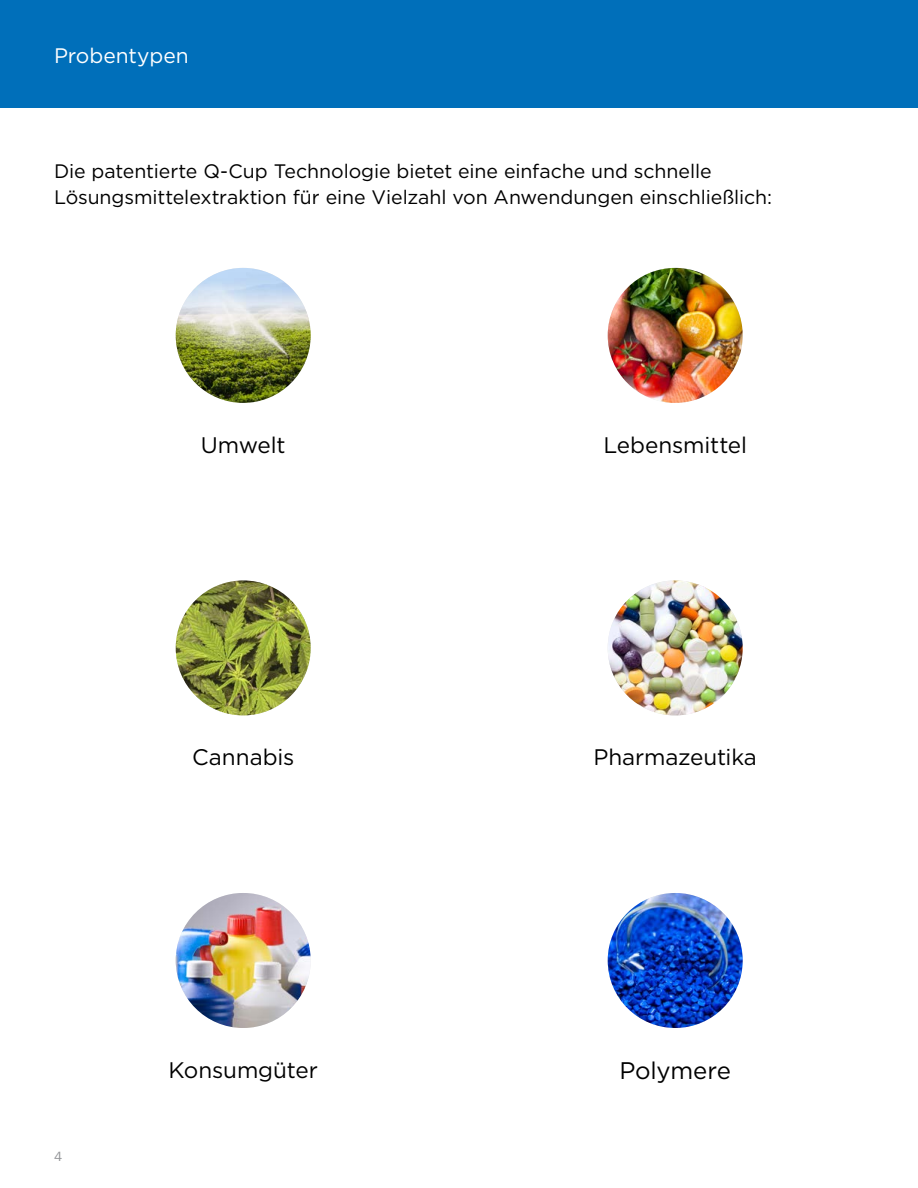
<style>
.page{position:relative;width:918px;height:1188px;background:#fff}
.page>*{position:absolute;margin:0;border:0;box-sizing:border-box;transform-origin:0 0}
.Section_Heading_3{font:24px "Gotham HTF";letter-spacing:-.01em;color:#000}
.Section_Heading_3-2{font:22.5px "Gotham HTF";letter-spacing:-.005em;color:#000}
.Page_Header__blue_ba{font:21px "Gotham HTF";color:#fff}
.Subject_Subhead{font:19.5px/25.5px "Gotham HTF";letter-spacing:-.005em;color:#000}
.t1{font:13.5px "ITC Franklin Gothic Std";color:#939598}
</style>
<div class="page">
<img style="left:176px;top:893px;width:135px;height:135px;border-radius:67px">
<img style="left:176px;top:268px;width:135px;height:135px;border-radius:68px">
<img style="left:608px;top:268px;width:135px;height:135px;border-radius:68px">
<img style="left:176px;top:580px;width:135px;height:135px;border-radius:68px">
<div style="left:0;top:0;width:918px;height:108px;background:#006fba"></div>
<img style="left:608px;top:893px;width:135px;height:135px;border-radius:67px">
<img style="left:608px;top:580px;width:135px;height:135px;border-radius:68px">
<p class="Page_Header__blue_ba" style="left:54px;top:44px;width:136px">Probentypen</p>
<p class="Subject_Subhead" style="left:54px;top:158px;width:719px">Die patentierte Q-Cup Technologie bietet eine einfache und schnelle<br>Lösungsmittelextraktion für eine Vielzahl von Anwendungen einschließlich:</p>
<p class="Section_Heading_3-2" style="left:201px;top:432px;width:86px">Umwelt</p>
<p class="Section_Heading_3-2" style="left:603px;top:432px;width:145px">Lebensmittel</p>
<p class="Section_Heading_3-2" style="left:192px;top:745px;width:104px">Cannabis</p>
<p class="t1" style="left:54px;top:1149px;width:10px">4</p>
<p class="Section_Heading_3-2" style="left:169px;top:1057px;width:151px">Konsumgüter</p>
<p class="Section_Heading_3-2" style="left:593px;top:745px;width:165px">Pharmazeutika</p>
<p class="Section_Heading_3" style="left:619px;top:1057px;width:113px">Polymere</p>
</div>
